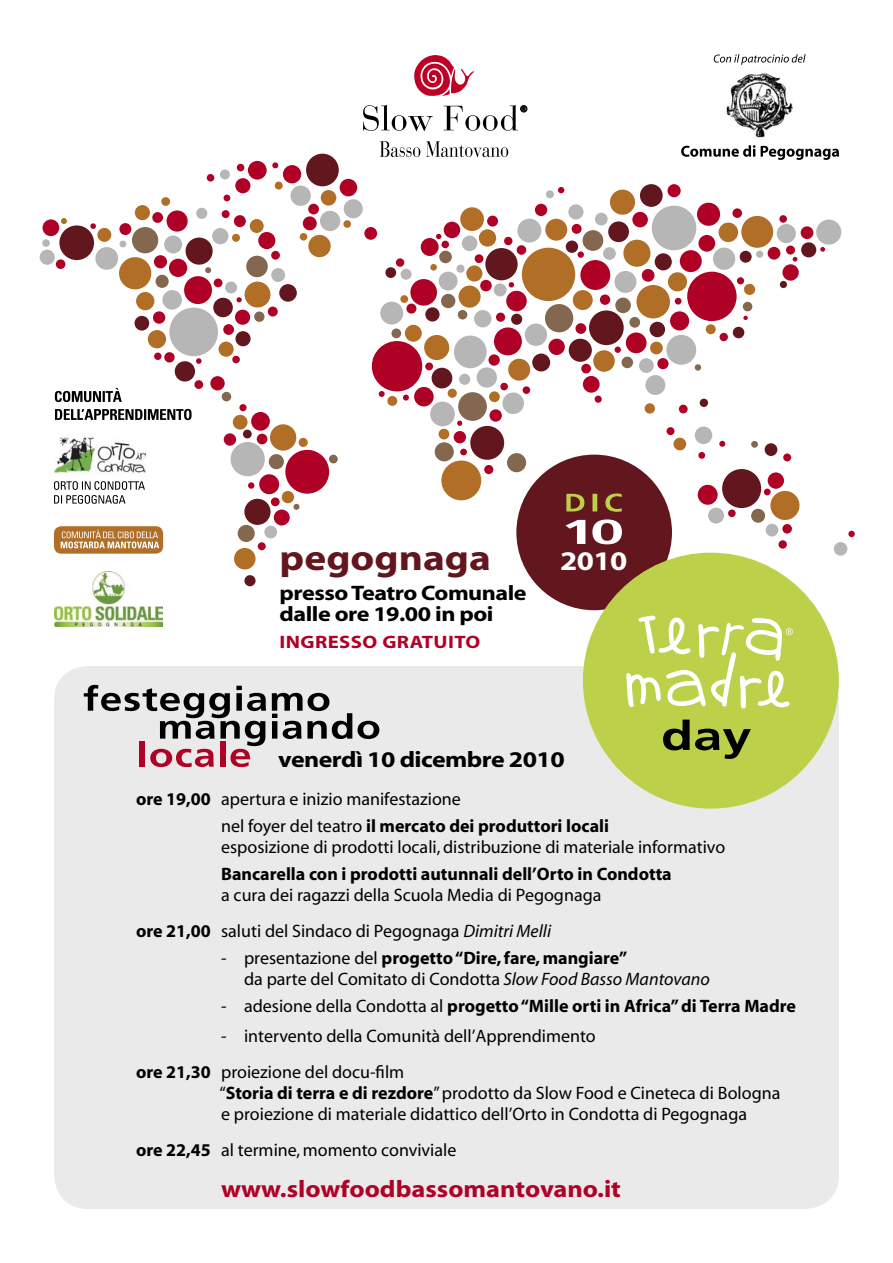
<style>
.page{position:relative;width:893px;height:1263px;background:#fff}
.page>*{position:absolute;margin:0;border:0;box-sizing:border-box;transform-origin:0 0}
.t1{font:700 36px "Myriad";color:#62161e;scale:1.15 1}
.t2{font:700 27px "Myriad";color:#fff;scale:1.15 1}
.t3{font:700 24px "Myriad";color:#af0025;scale:1.1 1}
.t4{font:700 22.5px "Myriad";letter-spacing:-.02em;color:#000;scale:1.15 1}
.t5{font:700 21px "Myriad";letter-spacing:-.02em;color:#000;scale:1.15 1}
.Normale{font:18px "Myriad";color:#000}
.Normale-2{font:700 18px "Myriad";color:#000}
.t6{font:700 18px "Myriad";letter-spacing:.02em;color:#af0025;scale:1.15 1}
.s1{font-weight:700}
.s2{font-weight:400}
.s3{font-style:italic}
</style>
<div class="page">
<div style="left:54px;top:666px;width:785px;height:543px;background:#eaeaea"></div>
<svg style="left:414px;top:55px;width:60px;height:41px"></svg>
<svg style="left:380px;top:141px;width:40px;height:12px"></svg>
<svg style="left:426px;top:141px;width:82px;height:12px"></svg>
<svg style="left:363px;top:105px;width:70px;height:26px"></svg>
<svg style="left:444px;top:105px;width:83px;height:26px"></svg>
<img style="left:726px;top:73px;width:67px;height:65px">
<svg style="left:681px;top:145px;width:158px;height:15px"></svg>
<svg style="left:714px;top:54px;width:92px;height:11px"></svg>
<div style="left:516px;top:455px;width:156px;height:155px;background:#62161e;border-radius:50%"></div>
<svg style="left:100px;top:153px;width:716px;height:433px"></svg>
<svg style="left:40px;top:169px;width:807px;height:387px"></svg>
<div style="left:583px;top:553px;width:256px;height:256px;background:#bcd04a;border-radius:50%"></div>
<svg style="left:626px;top:616px;width:167px;height:93px"></svg>
<svg style="left:663px;top:720px;width:88px;height:39px"></svg>
<svg style="left:272px;top:693px;width:107px;height:46px;background:#9d9d9d"></svg>
<svg style="left:84px;top:685px;width:182px;height:82px;background:#b6a9ac"></svg>
<svg style="left:54px;top:526px;width:109px;height:28px;background:#c28e57"></svg>
<svg style="left:54px;top:481px;width:91px;height:23px"></svg>
<img style="left:54px;top:433px;width:91px;height:43px">
<img style="left:54px;top:572px;width:109px;height:54px">
<svg style="left:55px;top:388px;width:67px;height:14px"></svg>
<svg style="left:55px;top:409px;width:137px;height:11px"></svg>
<p class="t1" style="left:280px;top:539px;width:185px">pegognaga</p>
<p class="t5" style="left:280px;top:582px;width:216px">presso Teatro Comunale</p>
<p class="t5" style="left:280px;top:603px;width:188px">dalle ore 19.00 in poi</p>
<p class="t6" style="left:280px;top:633px;width:176px">INGRESSO GRATUITO</p>
<p class="t2" style="left:560px;top:547px;width:60px">2010</p>
<p class="t4" style="left:278px;top:748px;width:251px">venerdì 10 dicembre 2010</p>
<p class="Normale" style="left:136px;top:790px;width:326px"><span class="s1">ore 19,00</span> apertura e inizio manifestazione</p>
<p class="Normale-2" style="left:221px;top:817px;width:389px"><span class="s2">nel foyer del teatro</span> il mercato dei produttori locali</p>
<p class="Normale" style="left:221px;top:838px;width:506px">esposizione di prodotti locali, distribuzione di materiale informativo</p>
<p class="Normale-2" style="left:221px;top:865px;width:452px">Bancarella con i prodotti autunnali dell’Orto in Condotta</p>
<p class="Normale" style="left:221px;top:886px;width:382px">a cura dei ragazzi della Scuola Media di Pegognaga</p>
<p class="Normale" style="left:136px;top:922px;width:417px"><span class="s1">ore 21,00</span> saluti del Sindaco di Pegognaga <span class="s3">Dimitri Melli</span></p>
<p class="Normale-2" style="left:221px;top:949px;width:408px"><span class="s2">- presentazione del</span> progetto “Dire, fare, mangiare”</p>
<p class="Normale" style="left:244px;top:970px;width:467px">da parte del Comitato di Condotta <span class="s3">Slow Food Basso Mantovano</span></p>
<p class="Normale-2" style="left:221px;top:997px;width:576px"><span class="s2">- adesione della Condotta al</span> progetto “Mille orti in Africa” di Terra Madre</p>
<p class="Normale" style="left:221px;top:1027px;width:376px">- intervento della Comunità dell’Apprendimento</p>
<p class="Normale" style="left:136px;top:1063px;width:270px"><span class="s1">ore 21,30</span> proiezione del docu-film</p>
<p class="Normale" style="left:219px;top:1084px;width:563px">“<span class="s1">Storia di terra e di rezdore</span>” prodotto da Slow Food e Cineteca di Bologna</p>
<p class="Normale" style="left:221px;top:1105px;width:527px">e proiezione di materiale didattico dell’Orto in Condotta di Pegognaga</p>
<p class="Normale" style="left:136px;top:1141px;width:322px"><span class="s1">ore 22,45</span> al termine, momento conviviale</p>
<p class="t3" style="left:221px;top:1177px;width:365px">www.slowfoodbassomantovano.it</p>
</div>
